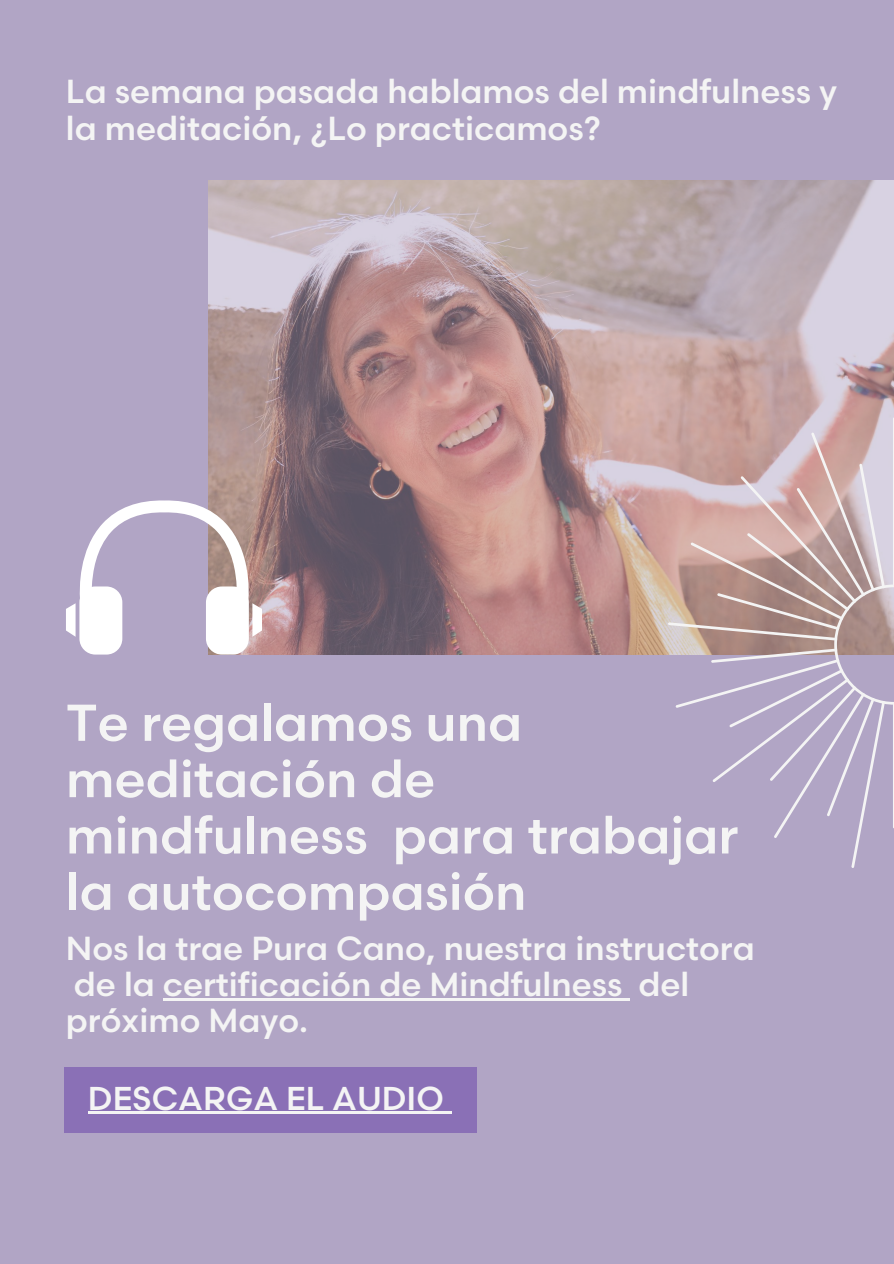
<style>
.page{position:relative;width:894px;height:1264px;background:#fff}
.page>*{position:absolute;margin:0;border:0;box-sizing:border-box;transform-origin:0 0}
.t1{font:500 51.75px/56.2px "Scandia Web";color:#f4f4f4}
.t2{font:500 33.3px/36px "Scandia Web";color:#f4f4f4}
.t3{font:500 33px "Scandia Web";color:#f4f4f4}
</style>
<div class="page">
<div style="left:0;top:0;width:893px;height:1263px;background:#b1a5c5"></div>
<img style="left:209px;top:180px;width:684px;height:474px">
<svg style="left:667px;top:417px;width:226px;height:451px"></svg>
<svg style="left:66px;top:500px;width:196px;height:154px"></svg>
<div style="left:64px;top:1067px;width:413px;height:65px;background:#8a70b6"></div>
<hr style="left:88px;top:1111px;width:356px;height:3px;background:#f4f4f4">
<svg style="left:444px;top:1111px;width:7px;height:3px"></svg>
<hr style="left:163px;top:997px;width:459px;height:3px;background:#f4f4f4">
<svg style="left:622px;top:998px;width:8px;height:2px"></svg>
<p class="t2" style="left:66px;top:75px;width:772px">La semana pasada hablamos del mindfulness y la meditación, ¿Lo practicamos?</p>
<p class="t1" style="left:66px;top:697px;width:673px">Te regalamos una meditación de mindfulness para trabajar la autocompasión</p>
<p class="t2" style="left:66px;top:931px;width:690px">Nos la trae Pura Cano, nuestra instructora de la certificación de Mindfulness del próximo Mayo.</p>
<p class="t3" style="left:88px;top:1079px;width:357px">DESCARGA EL AUDIO</p>
</div>
